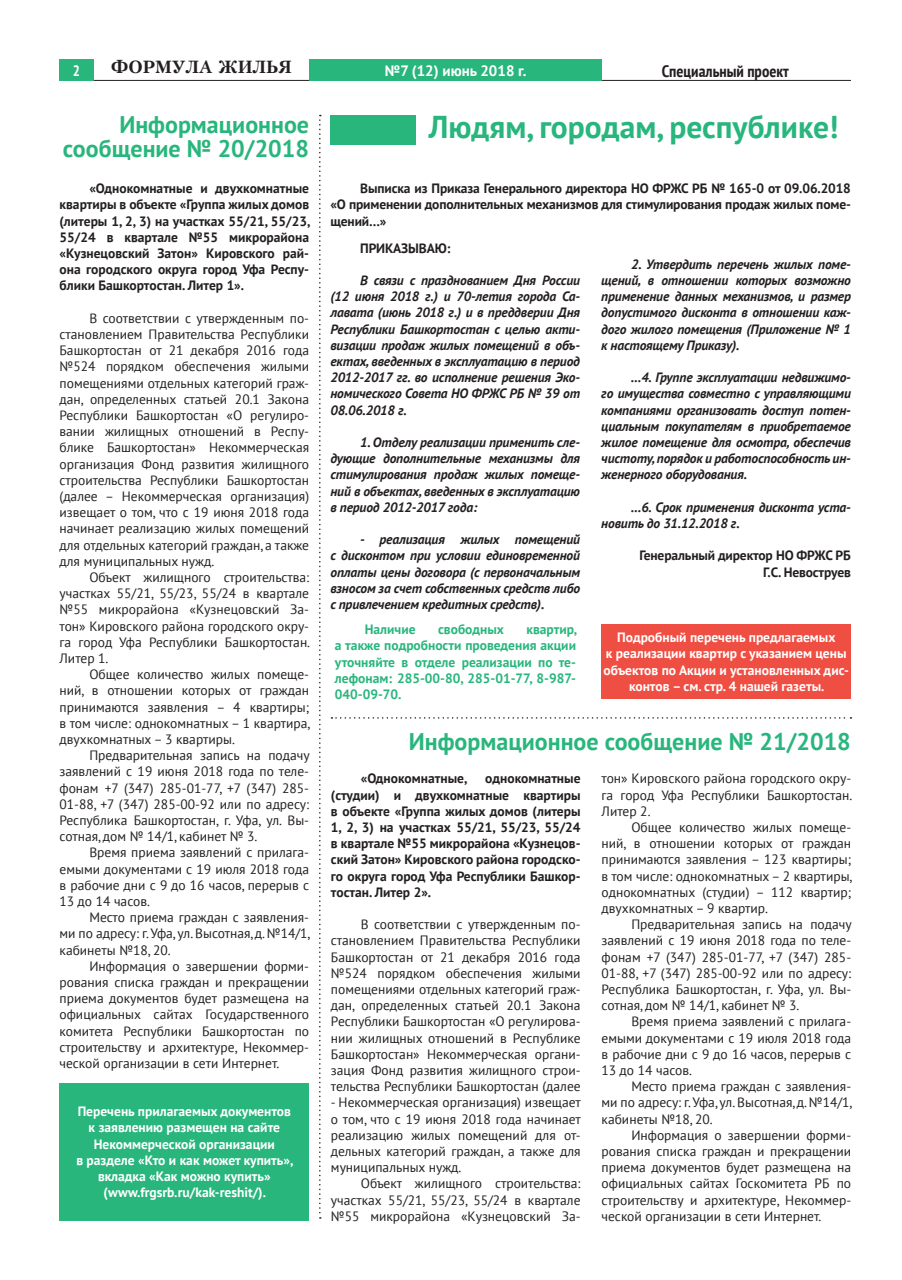
<style>
.page{position:relative;width:902px;height:1280px;background:#fff}
.page>*{position:absolute;margin:0;border:0;box-sizing:border-box;transform-origin:0 0}
.t1{font:700 31.5px "PT Sans";color:#28b67d}
.t2{font:700 24px/24px "PT Sans";color:#28b67d;text-align:right}
.t3{font:17.55px "Petersburg Bold Cyrillic";color:#231f20}
.t4{font:700 condensed 16.5px "PT Sans";color:#231f20}
.t5{font:700 15px "PT Sans";color:#fff}
.t6{font:700 condensed 15px "PT Sans";color:#fff}
.t7{font:13.5px/16.2px "PT Sans";color:#231f20;text-align:justify}
.t8{font:italic 700 13.5px/16.2px "PT Sans";letter-spacing:-.01em;color:#231f20;text-align:justify}
.t9{font:700 13.5px/16.2px "PT Sans";letter-spacing:-.01em;color:#231f20;text-align:justify}
.t10{font:700 13.5px/16.2px "PT Sans";color:#fff;text-align:center}
.t11{font:700 13.5px/16.2px "PT Sans";color:#28b67d;text-align:justify}
</style>
<div class="page">
<hr style="left:60px;top:80px;width:790px;height:1px;background:#231f20">
<div style="left:309px;top:60px;width:292px;height:21px;background:#28b67d"></div>
<div style="left:60px;top:60px;width:34px;height:21px;background:#28b67d"></div>
<div style="left:330px;top:115px;width:85px;height:29px;background:#28b67d"></div>
<div style="left:601px;top:624px;width:250px;height:75px;background:#ef4e42"></div>
<svg style="left:319px;top:115px;width:2px;height:1104px"></svg>
<svg style="left:331px;top:717px;width:520px;height:2px"></svg>
<div style="left:60px;top:1083px;width:249px;height:137px;background:#28b67d"></div>
<p class="t6" style="left:73px;top:61px;width:9px">2</p>
<p class="t3" style="left:111px;top:57px;width:182px">ФОРМУЛА ЖИЛЬЯ</p>
<p class="t5" style="left:385px;top:61px;width:143px">№7 (12) июнь 2018 г.</p>
<p class="t4" style="left:661px;top:61px;width:129px">Специальный проект</p>
<h2 class="t2" style="left:63px;top:112px;width:248px">Информационное сообщение № 20/2018</h2>
<p class="t9" style="left:60px;top:180px;width:252px;text-indent:30px">«Однокомнатные и двухкомнатные квартиры в объекте «Группа жилых домов (литеры 1, 2, 3) на участках 55/21, 55/23, 55/24 в квартале №55 микрорайона «Кузнецовский Затон» Кировского рай&shy;она городского округа город Уфа Респу&shy;блики Башкортостан. Литер 1».</p>
<p class="t7" style="left:60px;top:310px;width:251px;text-indent:30px">В соответствии с утвержденным по&shy;становлением Правительства Республики Башкортостан от 21 декабря 2016 года №524 порядком обеспечения жилыми помещениями отдельных категорий граж&shy;дан, определенных статьей 20.1 Закона Республики Башкортостан «О регулиро&shy;вании жилищных отношений в Респу&shy;блике Башкортостан» Некоммерческая организация Фонд развития жилищного строительства Республики Башкортостан (далее – Некоммерческая организация) извещает о том, что с 19 июня 2018 года начинает реализацию жилых помещений для отдельных категорий граждан, а также для муниципальных нужд.</p>
<p class="t7" style="left:60px;top:569px;width:252px;text-indent:30px">Объект жилищного строительства: участках 55/21, 55/23, 55/24 в квартале №55 микрорайона «Кузнецовский За&shy;тон» Кировского района городского окру&shy;га город Уфа Республики Башкортостан.<br>Литер 1.</p>
<p class="t7" style="left:60px;top:666px;width:252px;text-indent:30px">Общее количество жилых помеще&shy;ний, в отношении которых от граждан принимаются заявления – 4 квартиры; в том числе: однокомнатных – 1 квартира, двухкомнатных – 3 квартиры.</p>
<p class="t7" style="left:60px;top:747px;width:251px;text-indent:30px">Предварительная запись на подачу заявлений с 19 июня 2018 года по теле&shy;фонам +7 (347) 285-01-77, +7 (347) 285- 01-88, +7 (347) 285-00-92 или по адресу:<br>Республика Башкортостан, г. Уфа, ул. Вы&shy;сотная, дом № 14/1, кабинет № 3.</p>
<p class="t7" style="left:60px;top:844px;width:251px;text-indent:30px">Время приема заявлений с прилага&shy;емыми документами с 19 июля 2018 года в рабочие дни с 9 до 16 часов, перерыв с 13 до 14 часов.</p>
<p class="t7" style="left:60px;top:909px;width:252px;text-indent:30px">Место приема граждан с заявления&shy;ми по адресу: г. Уфа, ул. Высотная, д. №14/1, кабинеты №18, 20.</p>
<p class="t7" style="left:60px;top:958px;width:251px;text-indent:30px">Информация о завершении форми&shy;рования списка граждан и прекращении приема документов будет размещена на официальных сайтах Государственного комитета Республики Башкортостан по строительству и архитектуре, Некоммер&shy;ческой организации в сети Интернет.</p>
<p class="t10" style="left:76px;top:1103px;width:218px">Перечень прилагаемых документов к заявлению размещен на сайте<br>Некоммерческой организации<br>в разделе «Кто и как может купить», вкладка «Как можно купить» (www.frgsrb.ru/kak-reshit/).</p>
<h1 class="t1" style="left:429px;top:106px;width:411px">Людям, городам, республике!</h1>
<p class="t9" style="left:330px;top:180px;width:522px;text-indent:30px">Выписка из Приказа Генерального директора НО ФРЖС РБ № 165-0 от 09.06.2018 «О применении дополнительных механизмов для стимулирования продаж жилых поме&shy;щений…»</p>
<p class="t9" style="left:360px;top:239px;width:92px">ПРИКАЗЫВАЮ:</p>
<p class="t8" style="left:330px;top:272px;width:251px;text-indent:30px">В связи с празднованием Дня России (12 июня 2018 г.) и 70-летия города Са&shy;лавата (июнь 2018 г.) и в преддверии Дня Республики Башкортостан с целью акти&shy;визации продаж жилых помещений в объ&shy;ектах, введенных в эксплуатацию в период 2012-2017 гг. во исполнение решения Эко&shy;номического Совета НО ФРЖС РБ № 39 от 08.06.2018 г.</p>
<p class="t8" style="left:330px;top:434px;width:251px;text-indent:30px">1. Отделу реализации применить сле&shy;дующие дополнительные механизмы для стимулирования продаж жилых помеще&shy;ний в объектах, введенных в эксплуатацию в период 2012-2017 года:</p>
<p class="t8" style="left:330px;top:531px;width:251px;text-indent:30px">- реализация жилых помещений с дисконтом при условии единовременной оплаты цены договора (с первоначальным взносом за счет собственных средств либо с привлечением кредитных средств).</p>
<p class="t11" style="left:365px;top:621px;width:52px">Наличие</p>
<p class="t11" style="left:438px;top:621px;width:67px">свободных</p>
<p class="t11" style="left:335px;top:621px;width:243px;text-indent:191px">квартир, а также подробности проведения акции уточняйте в отделе реализации по те&shy;лефонам: 285-00-80, 285-01-77, 8-987- 040-09-70.</p>
<p class="t8" style="left:601px;top:256px;width:251px;text-indent:30px">2. Утвердить перечень жилых поме&shy;щений, в отношении которых возможно применение данных механизмов, и размер допустимого дисконта в отношении каж&shy;дого жилого помещения (Приложение № 1 к настоящему Приказу).</p>
<p class="t8" style="left:601px;top:369px;width:251px;text-indent:30px">…4. Группе эксплуатации недвижимо&shy;го имущества совместно с управляющими компаниями организовать доступ потен&shy;циальным покупателям в приобретаемое жилое помещение для осмотра, обеспечив чистоту, порядок и работоспособность ин&shy;женерного оборудования.</p>
<p class="t8" style="left:601px;top:499px;width:251px;text-indent:30px">…6. Срок применения дисконта уста&shy;новить до 31.12.2018 г.</p>
<p class="t9" style="left:639px;top:547px;width:213px;text-align:right">Генеральный директор НО ФРЖС РБ<br>Г.С. Невоструев</p>
<p class="t10" style="left:603px;top:629px;width:247px">Подробный перечень предлагаемых<br>к реализации квартир с указанием цены объектов по Акции и установленных дис&shy;контов – см. стр. 4 нашей газеты.</p>
<h2 class="t2" style="left:409px;top:729px;width:443px">Информационное сообщение № 21/2018</h2>
<p class="t7" style="left:601px;top:770px;width:252px">тон» Кировского района городского окру&shy;га город Уфа Республики Башкортостан.<br>Литер 2.</p>
<p class="t7" style="left:601px;top:819px;width:252px;text-indent:30px">Общее количество жилых помеще&shy;ний, в отношении которых от граждан принимаются заявления – 123 квартиры; в том числе: однокомнатных – 2 квартиры, однокомнатных (студии) – 112 квартир; двухкомнатных – 9 квартир.</p>
<p class="t7" style="left:601px;top:916px;width:251px;text-indent:30px">Предварительная запись на подачу заявлений с 19 июня 2018 года по теле&shy;фонам +7 (347) 285-01-77, +7 (347) 285- 01-88, +7 (347) 285-00-92 или по адресу:<br>Республика Башкортостан, г. Уфа, ул. Вы&shy;сотная, дом № 14/1, кабинет № 3.</p>
<p class="t7" style="left:601px;top:1013px;width:251px;text-indent:30px">Время приема заявлений с прилага&shy;емыми документами с 19 июля 2018 года в рабочие дни с 9 до 16 часов, перерыв с 13 до 14 часов.</p>
<p class="t7" style="left:601px;top:1078px;width:252px;text-indent:30px">Место приема граждан с заявления&shy;ми по адресу: г. Уфа, ул. Высотная, д. №14/1, кабинеты №18, 20.</p>
<p class="t7" style="left:601px;top:1127px;width:251px;text-indent:30px">Информация о завершении форми&shy;рования списка граждан и прекращении приема документов будет размещена на официальных сайтах Госкомитета РБ по строительству и архитектуре, Некоммер&shy;ческой организации в сети Интернет.</p>
<p class="t9" style="left:361px;top:770px;width:108px">«Однокомнатные,</p>
<p class="t9" style="left:331px;top:770px;width:251px;text-indent:154px">однокомнатные (студии) и двухкомнатные квартиры в объекте «Группа жилых домов (литеры 1, 2, 3) на участках 55/21, 55/23, 55/24 в квартале №55 микрорайона «Кузнецов&shy;ский Затон» Кировского района городско&shy;го округа город Уфа Республики Башкор&shy;тостан. Литер 2».</p>
<p class="t7" style="left:331px;top:916px;width:251px;text-indent:30px">В соответствии с утвержденным по&shy;становлением Правительства Республики Башкортостан от 21 декабря 2016 года №524 порядком обеспечения жилыми помещениями отдельных категорий граж&shy;дан, определенных статьей 20.1 Закона Республики Башкортостан «О регулирова&shy;нии жилищных отношений в Республике Башкортостан» Некоммерческая органи&shy;зация Фонд развития жилищного строи&shy;тельства Республики Башкортостан (далее</p>
<p class="t7" style="left:331px;top:1094px;width:251px">- Некоммерческая организация) извещает о том, что с 19 июня 2018 года начинает реализацию жилых помещений для от&shy;дельных категорий граждан, а также для муниципальных нужд.</p>
<p class="t7" style="left:331px;top:1175px;width:251px;text-indent:30px">Объект жилищного строительства: участках 55/21, 55/23, 55/24 в квартале №55 микрорайона «Кузнецовский За-</p>
</div>
